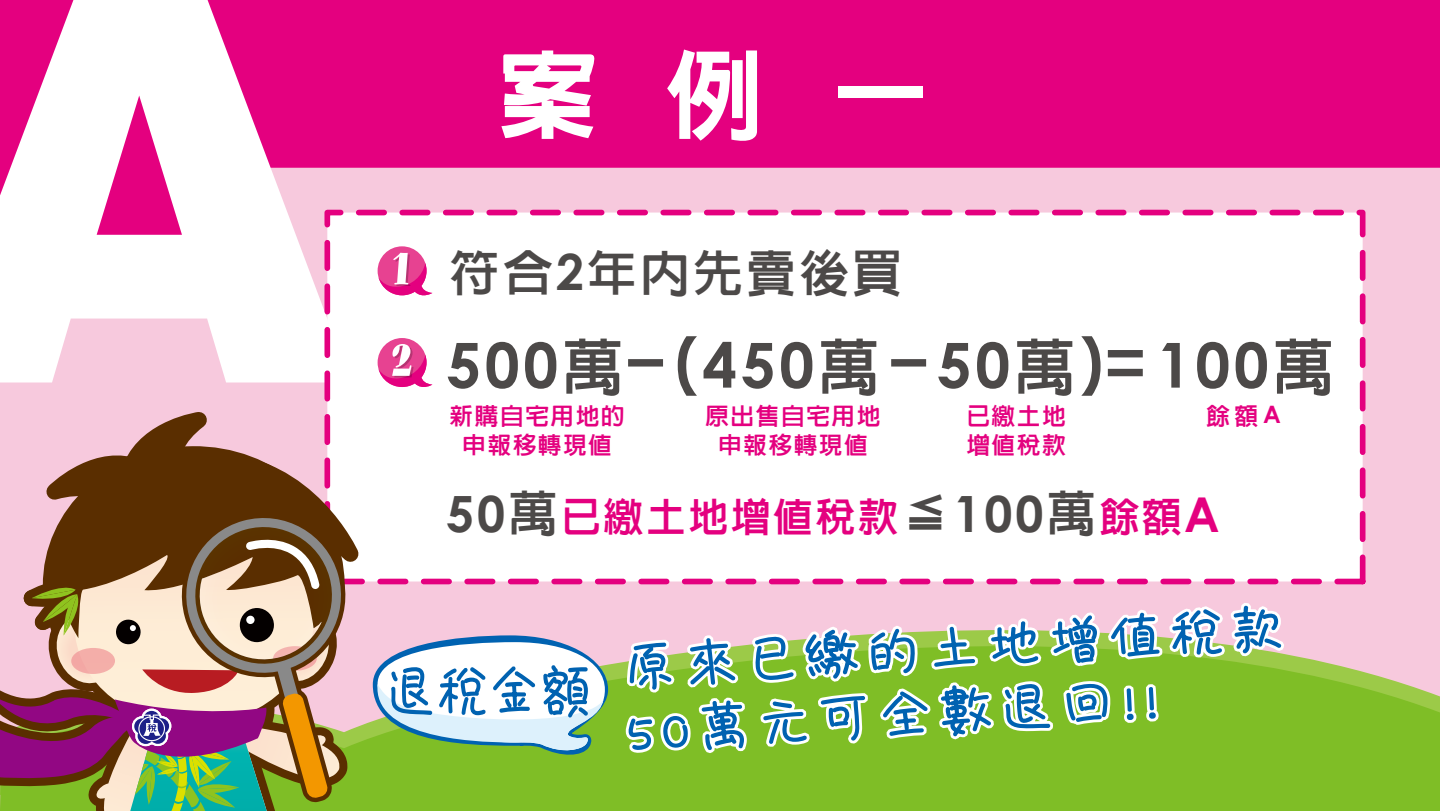
<style>
.page{position:relative;width:1440px;height:811px;background:#f7c9dd}
.page>*{position:absolute;margin:0;border:0;box-sizing:border-box;transform-origin:0 0}
.t1{font:900 541px "Arial";color:#fff}
.t2{font:800 98.8px "Lin Gothic";color:#fff}
.t3{font:700 62.2px "Century Gothic";letter-spacing:.06em;color:#4c4948}
.t4{font:62px "DF Tsai W3 WINP BF";color:#0062b1;scale:.89 1}
.t5{font:58px/64.4px "DF Tsai W3 WINP BF";color:#0062b1}
.t6{font:51px/91.6px "Allegro BT";color:#fff}
.t7{font:50px "Lin Gothic Extra";letter-spacing:.06em;color:#4c4948}
.t8{font:40px "Lin Gothic Extra";letter-spacing:.06em;color:#e4007f}
.t9{font:23.8px/28.6px "Lin Gothic Extra";letter-spacing:.06em;color:#e4007f;text-align:center}
.s1{font-family:"Century Gothic";font-weight:700}
.s2{font-family:"Lin Gothic Extra";font-weight:400}
.s3{font-family:"Century Gothic";font-weight:700;font-size:24px}
.s4{font-family:"Century Gothic";font-weight:700;font-size:50px;color:#4c4948}
.s5{font-size:50px;color:#4c4948}
.s6{font-family:"Lin Gothic";font-weight:800;font-size:50px;color:#4c4948}
.s7{font-family:"Century Gothic";font-weight:700;font-size:48px}
</style>
<div class="page">
<div style="left:0;top:0;width:212px;height:245px;background:#e4007f"></div>
<div style="left:212px;top:0;width:1228px;height:168px;background:#e4007f"></div>
<svg style="left:611px;top:584px;width:829px;height:227px;fill:#7fbe26"></svg>
<div style="left:324px;top:210px;width:1042px;height:374px;background:#fff;border:6px dashed #e4007f"></div>
<div style="left:628px;top:359px;width:35px;height:7px;background:#4c4948"></div>
<div style="left:891px;top:359px;width:35px;height:7px;background:#4c4948"></div>
<div style="left:1108px;top:350px;width:35px;height:7px;background:#4c4948"></div>
<div style="left:1108px;top:369px;width:35px;height:7px;background:#4c4948"></div>
<svg style="left:378px;top:246px;width:54px;height:50px"></svg>
<svg style="left:378px;top:338px;width:54px;height:49px"></svg>
<svg style="left:623px;top:577px;width:666px;height:234px"></svg>
<svg style="left:0;top:420px;width:611px;height:391px"></svg>
<h1 class="t1" style="left:-71px;top:-204px;width:422px">A</h1>
<h2 class="t2" style="left:498px;top:43px;width:433px">案 例 一</h2>
<h3 class="t6" style="left:390px;top:221px;width:26px">1<br>2</h3>
<h3 class="t7" style="left:450px;top:248px;width:453px">符合<span class="s1">2</span>年內先賣後買</h3>
<h3 class="t3" style="left:446px;top:318px;width:890px">500<span class="s2">萬</span> (450<span class="s2">萬</span> 50<span class="s2">萬</span>) 100<span class="s2">萬</span></h3>
<p class="t9" style="left:450px;top:402px;width:177px">新購自宅用地的申報移轉現值</p>
<p class="t9" style="left:705px;top:402px;width:177px">原出售自宅用地申報移轉現值</p>
<p class="t9" style="left:966px;top:402px;width:101px;text-align:left">已繳土地增值稅款</p>
<p class="t9" style="left:1206px;top:402px;width:76px">餘額<span class="s3">A</span></p>
<h3 class="t8" style="left:446px;top:496px;width:775px"><span class="s4">50</span><span class="s5">萬</span>已繳土地增值稅款<span class="s6">≦</span><span class="s4">100</span><span class="s5">萬</span>餘額<span class="s7">A</span></h3>
<h3 class="t4" style="left:384px;top:660px;width:237px">退稅金額</h3>
<h3 class="t5" style="left:619px;top:633px;width:668px;rotate:-3deg">原來已繳的土地增值稅款<br>50萬元可全數退回!!</h3>
</div>
